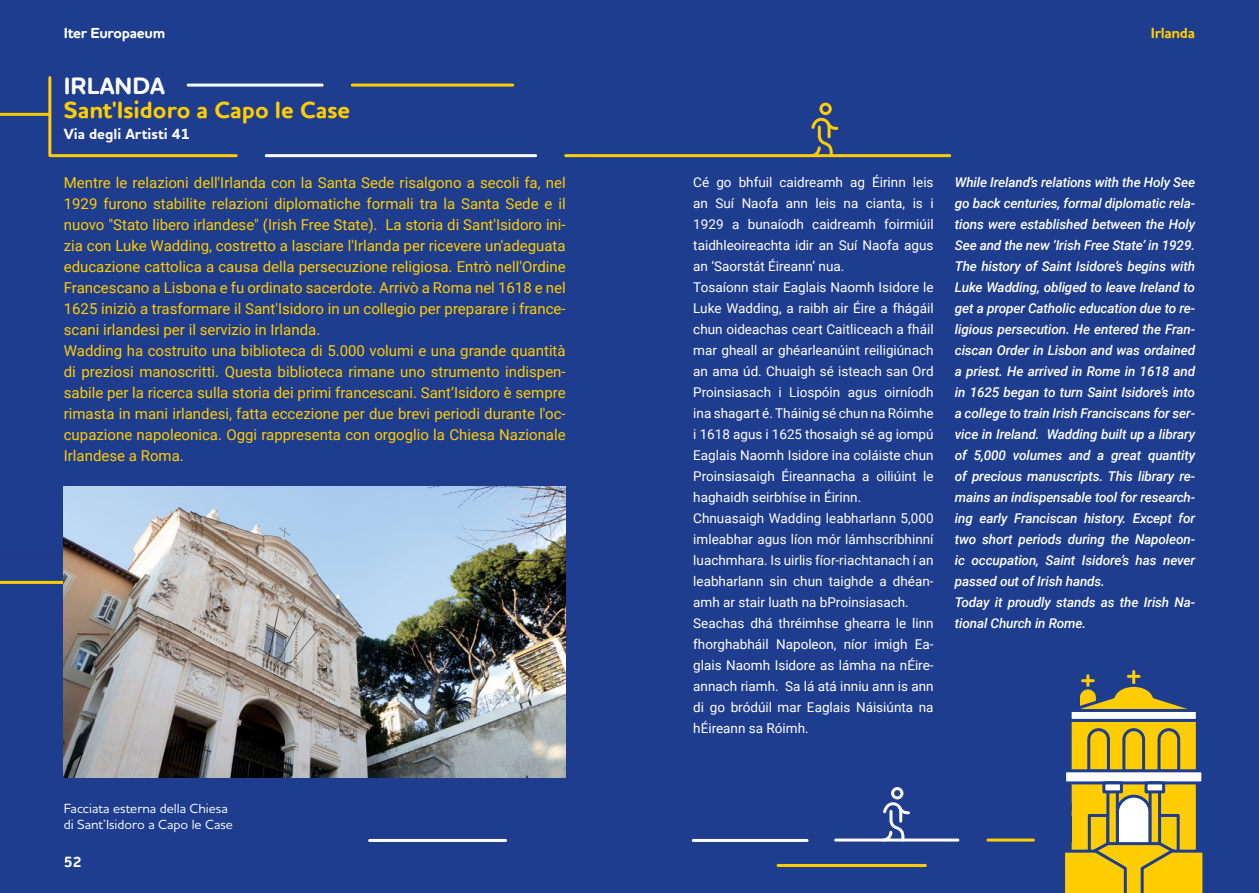
<style>
.page{position:relative;width:1259px;height:893px;background:#1e3d8e}
.page>*{position:absolute;margin:0;border:0;box-sizing:border-box;transform-origin:0 0}
.t1{font:700 24px "Houschka Rounded";color:#ffcd02}
.t2{font:700 24px "Houschka Rounded";color:#fff}
.t3{font:15px/21px "Roboto";color:#ffcd02}
.t4{font:700 15px "Houschka Pro";color:#fff}
.t5{font:700 15px "Houschka Rounded";letter-spacing:-.02em;color:#fff}
.t6{font:700 15px "Houschka Rounded";letter-spacing:-.02em;color:#ffcd02}
.t7{font:13.5px/21px "Roboto";color:#fff}
.t8{font:italic 500 13.5px/21px "Roboto";letter-spacing:-.01em;color:#fff}
.t9{font:500 13.5px/15.8px "Houschka Pro";color:#fff}
</style>
<div class="page">
<div style="left:891px;top:787px;width:12px;height:12px;border:3px solid #fff;border-radius:50%"></div>
<svg style="left:880px;top:802px;width:31px;height:40px"></svg>
<hr style="left:369px;top:839px;width:136px;height:3px;background:#fff">
<hr style="left:693px;top:839px;width:114px;height:3px;background:#fff">
<hr style="left:0;top:581px;width:247px;height:3px;background:#ffcd02">
<hr style="left:835px;top:838px;width:123px;height:3px;background:#fff">
<hr style="left:988px;top:838px;width:45px;height:3px;background:#ffcd02">
<div style="left:819px;top:103px;width:12px;height:12px;border:3px solid #ffcd02;border-radius:50%"></div>
<svg style="left:808px;top:117px;width:32px;height:41px"></svg>
<hr style="left:266px;top:154px;width:269px;height:3px;background:#fff">
<hr style="left:566px;top:154px;width:383px;height:3px;background:#ffcd02">
<hr style="left:188px;top:84px;width:134px;height:3px;background:#fff">
<hr style="left:352px;top:84px;width:161px;height:3px;background:#ffcd02">
<hr style="left:0;top:113px;width:49px;height:3px;background:#ffcd02">
<svg style="left:47px;top:76px;width:192px;height:82px"></svg>
<hr style="left:778px;top:864px;width:147px;height:3px;background:#ffcd02">
<hr style="left:1132px;top:671px;width:3px;height:14px;background:#ffcd02">
<svg style="left:1065px;top:675px;width:138px;height:218px"></svg>
<hr style="left:0;top:555px;width:250px;height:3px;background:#203c89">
<img style="left:64px;top:487px;width:502px;height:290px">
<p class="t5" style="left:64px;top:23px;width:103px">Iter Europaeum</p>
<h1 class="t2" style="left:64px;top:71px;width:103px">IRLANDA</h1>
<h1 class="t1" style="left:64px;top:95px;width:288px">Sant'Isidoro a Capo le Case</h1>
<p class="t4" style="left:64px;top:124px;width:127px">Via degli Artisti 41</p>
<p class="t3" style="left:64px;top:171px;width:503px">Mentre le relazioni dell'Irlanda con la Santa Sede risalgono a secoli fa, nel 1929 furono stabilite relazioni diplomatiche formali tra la Santa Sede e il nuovo "Stato libero irlandese" (Irish Free State). La storia di Sant'Isidoro ini&shy;zia con Luke Wadding, costretto a lasciare l'Irlanda per ricevere un'adeguata educazione cattolica a causa della persecuzione religiosa. Entrò nell'Ordine Francescano a Lisbona e fu ordinato sacerdote. Arrivò a Roma nel 1618 e nel 1625 iniziò a trasformare il Sant'Isidoro in un collegio per preparare i france&shy;scani irlandesi per il servizio in Irlanda.<br>Wadding ha costruito una biblioteca di 5.000 volumi e una grande quantità di preziosi manoscritti. Questa biblioteca rimane uno strumento indispen&shy;sabile per la ricerca sulla storia dei primi francescani. Sant’Isidoro è sempre rimasta in mani irlandesi, fatta eccezione per due brevi periodi durante l'oc&shy;cupazione napoleonica. Oggi rappresenta con orgoglio la Chiesa Nazionale Irlandese a Roma.</p>
<p class="t9" style="left:64px;top:801px;width:171px">Facciata esterna della Chiesa di Sant’Isidoro a Capo le Case</p>
<p class="t5" style="left:64px;top:853px;width:19px">52</p>
<p class="t6" style="left:1151px;top:23px;width:46px">Irlanda</p>
<p class="t7" style="left:693px;top:171px;width:242px">Cé go bhfuil caidreamh ag Éirinn leis an Suí Naofa ann leis na cianta, is i 1929 a bunaíodh caidreamh foirmiúil taidhleoireachta idir an Suí Naofa agus an ‘Saorstát Éireann’ nua.<br>Tosaíonn stair Eaglais Naomh Isidore le Luke Wadding, a raibh air Éire a fhágáil chun oideachas ceart Caitliceach a fháil mar gheall ar ghéarleanúint reiligiúnach an ama úd. Chuaigh sé isteach san Ord Proinsiasach i Liospóin agus oirníodh ina shagart é. Tháinig sé chun na Róimhe i 1618 agus i 1625 thosaigh sé ag iompú Eaglais Naomh Isidore ina coláiste chun Proinsiasaigh Éireannacha a oiliúint le haghaidh seirbhíse in Éirinn.<br>Chnuasaigh Wadding leabharlann 5,000 imleabhar agus líon mór lámhscríbhinní luachmhara. Is uirlis fíor-riachtanach í an leabharlann sin chun taighde a dhéan&shy;amh ar stair luath na bProinsiasach.<br>Seachas dhá thréimhse ghearra le linn fhorghabháil Napoleon, níor imigh Ea&shy;glais Naomh Isidore as lámha na nÉire&shy;annach riamh. Sa lá atá inniu ann is ann di go bródúil mar Eaglais Náisiúnta na hÉireann sa Róimh.</p>
<p class="t8" style="left:955px;top:171px;width:242px">While Ireland’s relations with the Holy See go back centuries, formal diplomatic rela&shy;tions were established between the Holy See and the new ‘Irish Free State’ in 1929.<br>The history of Saint Isidore’s begins with Luke Wadding, obliged to leave Ireland to get a proper Catholic education due to re&shy;ligious persecution. He entered the Fran&shy;ciscan Order in Lisbon and was ordained a priest. He arrived in Rome in 1618 and in 1625 began to turn Saint Isidore’s into a college to train Irish Franciscans for ser&shy;vice in Ireland. Wadding built up a library of 5,000 volumes and a great quantity of precious manuscripts. This library re&shy;mains an indispensable tool for research&shy;ing early Franciscan history. Except for two short periods during the Napoleon&shy;ic occupation, Saint Isidore’s has never passed out of Irish hands.<br>Today it proudly stands as the Irish Na&shy;tional Church in Rome.</p>
</div>
